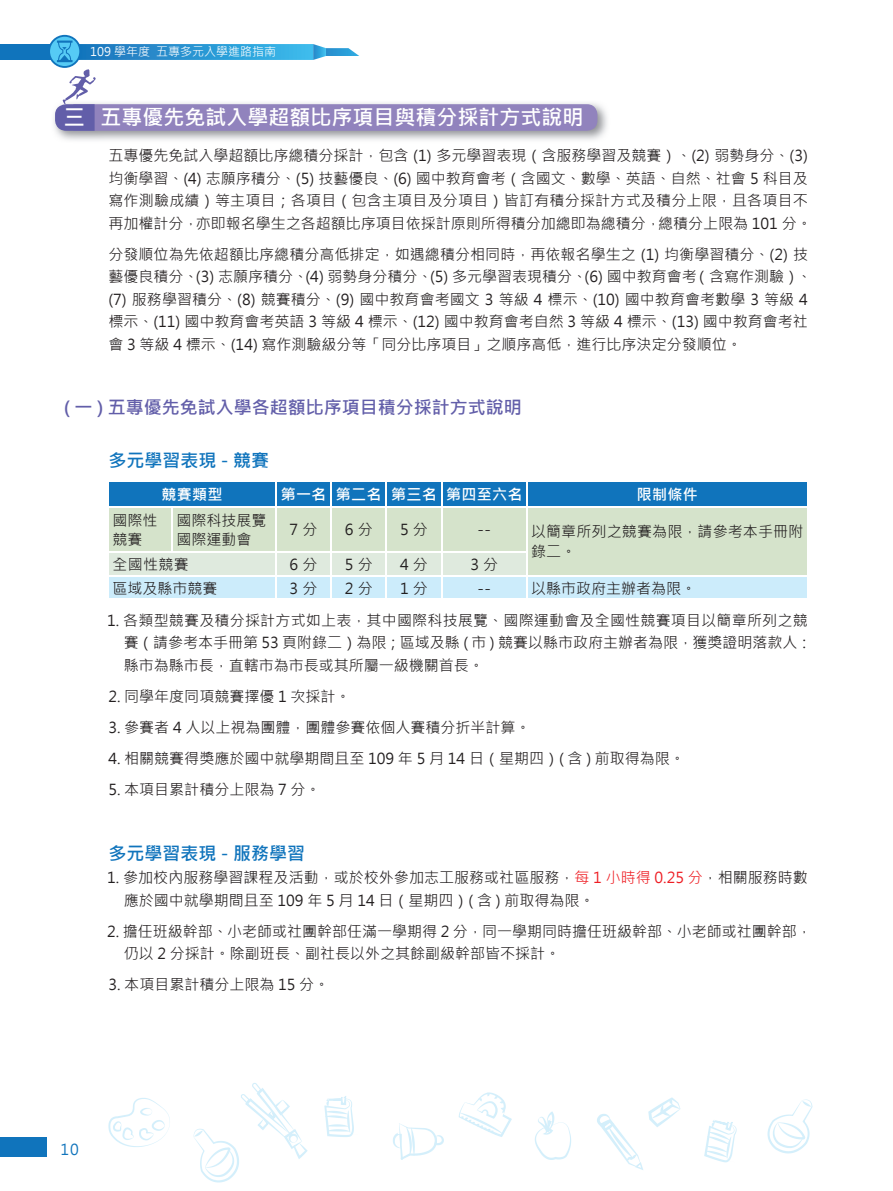
<style>
.page{position:relative;width:893px;height:1191px;background:#fff}
.page>*{position:absolute;margin:0;border:0;box-sizing:border-box;transform-origin:0 0}
.t1{font:700 21px "Microsoft Jheng Hei";color:#fff}
.t2{font:700 18px "Microsoft Jheng Hei";color:#625ea9}
.t3{font:700 18px "Microsoft Jheng Hei";color:#1074bc}
.t4{font:15px/22.5px "Microsoft Jheng Hei";color:#231f20}
.t5{font:700 15px "Microsoft Jheng Hei";letter-spacing:.02em;color:#fff}
.t6{font:15px "Microsoft Jheng Hei";color:#1074bc}
.t7{font:12px "Microsoft Jheng Hei";color:#fff}
.s1{color:#ee1d23}
</style>
<div class="page">
<div style="left:0;top:44px;width:52px;height:16px;background:#1074bc"></div>
<svg style="left:48px;top:35px;width:33px;height:33px"></svg>
<svg style="left:50px;top:37px;width:29px;height:29px"></svg>
<svg style="left:55px;top:41px;width:304px;height:21px"></svg>
<div style="left:0;top:1137px;width:47px;height:20px;background:#1074bc"></div>
<svg style="left:108px;top:1098px;width:62px;height:49px"></svg>
<svg style="left:194px;top:1083px;width:114px;height:99px"></svg>
<svg style="left:324px;top:1096px;width:30px;height:41px"></svg>
<svg style="left:393px;top:1123px;width:51px;height:37px"></svg>
<svg style="left:535px;top:1111px;width:36px;height:49px"></svg>
<svg style="left:459px;top:1092px;width:53px;height:45px"></svg>
<svg style="left:597px;top:1097px;width:83px;height:73px"></svg>
<svg style="left:767px;top:1099px;width:45px;height:54px"></svg>
<svg style="left:704px;top:1120px;width:33px;height:42px"></svg>
<img style="left:54px;top:104px;width:553px;height:36px">
<svg style="left:55px;top:69px;width:542px;height:62px"></svg>
<div style="left:109px;top:508px;width:698px;height:44px;background:#d5e3cb"></div>
<div style="left:109px;top:482px;width:698px;height:24px;background:#1074bc"></div>
<hr style="left:172px;top:507px;width:1px;height:45px;background:#fff">
<hr style="left:275px;top:507px;width:1px;height:45px;background:#fff">
<hr style="left:331px;top:507px;width:1px;height:45px;background:#fff">
<hr style="left:386px;top:507px;width:1px;height:45px;background:#fff">
<hr style="left:441px;top:507px;width:1px;height:45px;background:#fff">
<hr style="left:526px;top:507px;width:1px;height:45px;background:#fff">
<svg style="left:109px;top:552px;width:698px;height:46px;background:#d6eae9"></svg>
<hr style="left:442px;top:575px;width:85px;height:1px;background:#fff">
<p class="t7" style="left:90px;top:44px;width:187px">109 學年度 五專多元入學進路指南</p>
<h1 class="t1" style="left:64px;top:104px;width:521px">三 五專優先免試入學超額比序項目與積分採計方式說明</h1>
<p class="t4" style="left:108px;top:144px;width:705px">五專優先免試入學超額比序總積分採計，包含 (1) 多元學習表現（含服務學習及競賽）、(2) 弱勢身分、(3)均衡學習、(4) 志願序積分、(5) 技藝優良、(6) 國中教育會考（含國文、數學、英語、自然、社會 5 科目及寫作測驗成績）等主項目；各項目（包含主項目及分項目）皆訂有積分採計方式及積分上限，且各項目不再加權計分，亦即報名學生之各超額比序項目依採計原則所得積分加總即為總積分，總積分上限為 101 分。</p>
<p class="t4" style="left:108px;top:243px;width:705px">分發順位為先依超額比序總積分高低排定，如遇總積分相同時，再依報名學生之 (1) 均衡學習積分、(2) 技藝優良積分、(3) 志願序積分、(4) 弱勢身分積分、(5) 多元學習表現積分、(6) 國中教育會考（含寫作測驗）、(7) 服務學習積分、(8) 競賽積分、(9) 國中教育會考國文 3 等級 4 標示、(10) 國中教育會考數學 3 等級 4標示、(11) 國中教育會考英語 3 等級 4 標示、(12) 國中教育會考自然 3 等級 4 標示、(13) 國中教育會考社會 3 等級 4 標示、(14) 寫作測驗級分等「同分比序項目」之順序高低，進行比序決定分發順位。</p>
<p class="t2" style="left:64px;top:396px;width:460px">( 一 ) 五專優先免試入學各超額比序項目積分採計方式說明</p>
<p class="t3" style="left:108px;top:449px;width:162px">多元學習表現 - 競賽</p>
<p class="t5" style="left:162px;top:485px;width:62px">競賽類型</p>
<p class="t5" style="left:281px;top:485px;width:243px">第一名 第二名 第三名 第四至六名</p>
<p class="t5" style="left:637px;top:485px;width:62px">限制條件</p>
<p class="t4" style="left:113px;top:510px;width:46px;line-height:19.5px">國際性競賽</p>
<p class="t4" style="left:176px;top:510px;width:91px;line-height:19.5px">國際科技展覽國際運動會</p>
<p class="t4" style="left:290px;top:518px;width:29px">7 分</p>
<p class="t4" style="left:345px;top:518px;width:29px">6 分</p>
<p class="t4" style="left:400px;top:518px;width:29px">5 分</p>
<p class="t4" style="left:478px;top:518px;width:15px">--</p>
<p class="t4" style="left:531px;top:522px;width:274px;line-height:19.5px">以簡章所列之競賽為限，請參考本手冊附錄二。</p>
<p class="t4" style="left:113px;top:553px;width:78px">全國性競賽</p>
<p class="t4" style="left:290px;top:553px;width:29px">6 分</p>
<p class="t4" style="left:345px;top:553px;width:29px">5 分</p>
<p class="t4" style="left:400px;top:553px;width:29px">4 分</p>
<p class="t4" style="left:470px;top:553px;width:29px">3 分</p>
<p class="t4" style="left:113px;top:577px;width:106px">區域及縣市競賽</p>
<p class="t4" style="left:290px;top:577px;width:29px">3 分</p>
<p class="t4" style="left:345px;top:577px;width:29px">2 分</p>
<p class="t4" style="left:400px;top:577px;width:29px">1 分</p>
<p class="t4" style="left:478px;top:577px;width:15px">--</p>
<p class="t4" style="left:531px;top:577px;width:166px">以縣市政府主辦者為限。</p>
<p class="t4" style="left:124px;top:609px;width:689px;text-indent:-16px">1. 各類型競賽及積分採計方式如上表，其中國際科技展覽、國際運動會及全國性競賽項目以簡章所列之競賽（請參考本手冊第 53 頁附錄二）為限；區域及縣 ( 市 ) 競賽以縣市政府主辦者為限，獲獎證明落款人：縣市為縣市長，直轄市為市長或其所屬一級機關首長。</p>
<p class="t4" style="left:108px;top:685px;width:244px">2. 同學年度同項競賽擇優 1 次採計。</p>
<p class="t4" style="left:108px;top:716px;width:424px">3. 參賽者 4 人以上視為團體，團體參賽依個人賽積分折半計算。</p>
<p class="t4" style="left:108px;top:747px;width:578px">4. 相關競賽得獎應於國中就學期間且至 109 年 5 月 14 日（星期四）( 含 ) 前取得為限。</p>
<p class="t4" style="left:108px;top:778px;width:214px">5. 本項目累計積分上限為 7 分。</p>
<p class="t3" style="left:108px;top:841px;width:198px">多元學習表現 - 服務學習</p>
<p class="t4" style="left:124px;top:866px;width:686px;text-indent:-17px">1. 參加校內服務學習課程及活動，或於校外參加志工服務或社區服務，<span class="s1">每 1 小時得 0.25 分</span>，相關服務時數應於國中就學期間且至 109 年 5 月 14 日（星期四）( 含 ) 前取得為限。</p>
<p class="t4" style="left:124px;top:920px;width:689px;text-indent:-16px">2. 擔任班級幹部、小老師或社團幹部任滿一學期得 2 分，同一學期同時擔任班級幹部、小老師或社團幹部，仍以 2 分採計。除副班長、副社長以外之其餘副級幹部皆不採計。</p>
<p class="t4" style="left:108px;top:973px;width:222px">3. 本項目累計積分上限為 15 分。</p>
<p class="t6" style="left:61px;top:1139px;width:20px">10</p>
</div>
